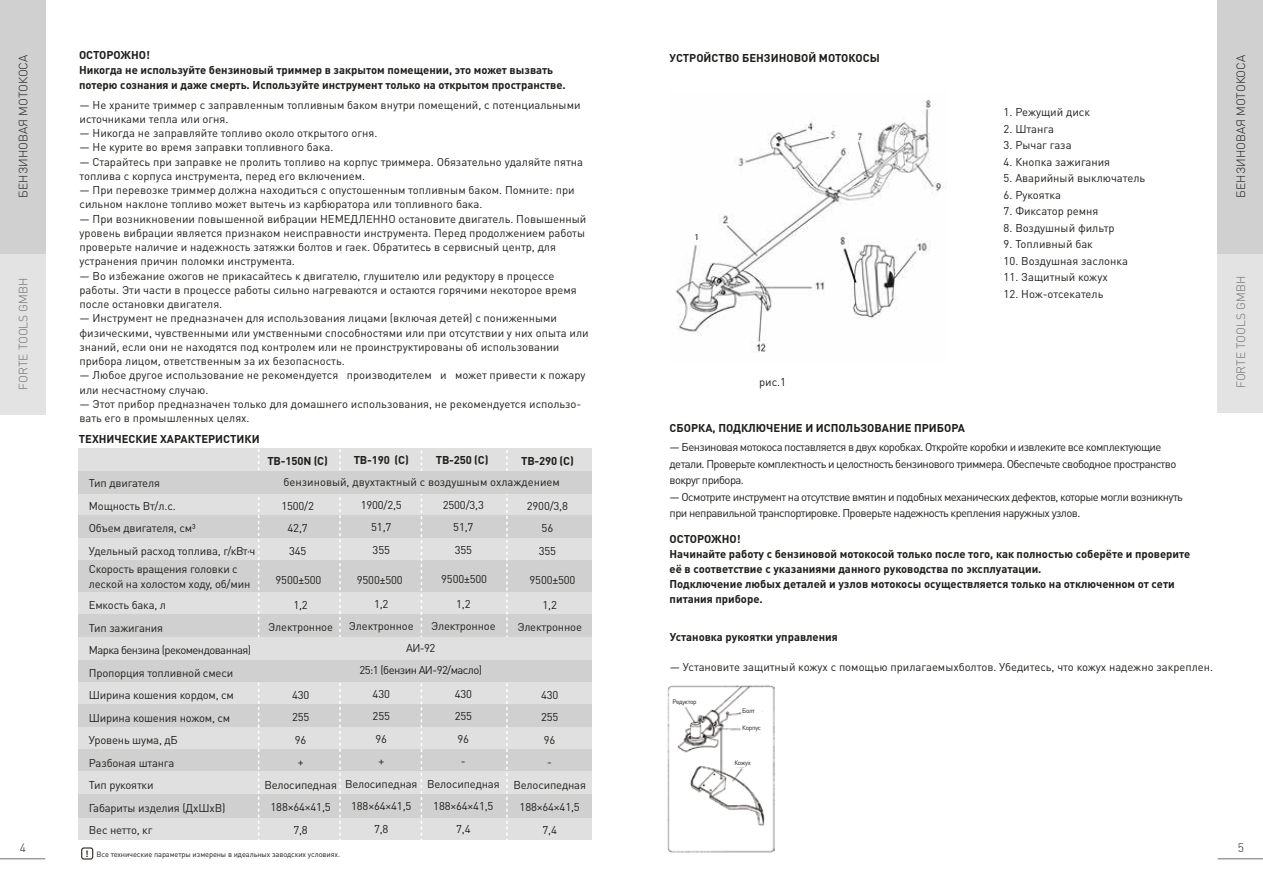
<style>
.page{position:relative;width:1263px;height:893px;background:#fff}
.page>*{position:absolute;margin:0;border:0;box-sizing:border-box;transform-origin:0 0}
.t1{font:300 12px "DIN Pro";color:#1d1d1b}
.t2{font:300 12px "DIN Pro";color:#706f6f}
.t3{font:11.25px/22.5px "DIN Pro";color:#1d1d1b;text-align:center}
.t4{font:700 11.25px/15px "DIN Pro";color:#1d1d1b}
.t5{font:11.25px/16.5px "DIN Pro";letter-spacing:-.05em;color:#1d1d1b}
.t6{font:700 9px "DIN Pro";color:#2b2523}
.t7{font:9px "Myriad Pro";color:#1d1d1b}
.t8{font:7.5px "DIN Pro";letter-spacing:-.015em;color:#1d1d1b}
.t9{font:6.45px "DIN Pro";letter-spacing:-.05em;color:#1d1d1b}
</style>
<div class="page">
<div style="left:1218px;top:0;width:45px;height:412px;background:#e3e3e3"></div>
<div style="left:1218px;top:0;width:45px;height:254px;background:#d0d0d0"></div>
<div style="left:0;top:0;width:45px;height:414px;background:#e3e3e3"></div>
<div style="left:0;top:0;width:45px;height:254px;background:#d0d0d0"></div>
<hr style="left:0;top:858px;width:45px;height:1px;background:#9d9d9c">
<hr style="left:1218px;top:858px;width:45px;height:1px;background:#9d9d9c">
<img style="left:675px;top:100px;width:271px;height:252px">
<img style="left:668px;top:686px;width:106px;height:167px">
<svg style="left:673px;top:698px;width:20px;height:8px"></svg>
<svg style="left:740px;top:707px;width:26px;height:28px"></svg>
<svg style="left:733px;top:759px;width:27px;height:13px"></svg>
<div style="left:81px;top:847px;width:12px;height:12px;border:1px solid #2b2523;border-radius:2px"></div>
<div style="left:79px;top:818px;width:513px;height:22px;background:#e1e0e0"></div>
<div style="left:79px;top:793px;width:513px;height:25px;background:#d0d0d0"></div>
<div style="left:79px;top:727px;width:513px;height:22px;background:#e1e0e0"></div>
<div style="left:79px;top:749px;width:513px;height:22px;background:#d0d0d0"></div>
<div style="left:79px;top:771px;width:513px;height:23px;background:#e1e0e0"></div>
<div style="left:79px;top:682px;width:513px;height:22px;background:#e1e0e0"></div>
<div style="left:79px;top:704px;width:513px;height:23px;background:#d0d0d0"></div>
<div style="left:79px;top:448px;width:513px;height:23px;background:#e1e0e0"></div>
<div style="left:79px;top:493px;width:513px;height:23px;background:#e1e0e0"></div>
<div style="left:79px;top:516px;width:513px;height:22px;background:#d0d0d0"></div>
<div style="left:79px;top:538px;width:513px;height:23px;background:#e1e0e0"></div>
<div style="left:79px;top:561px;width:513px;height:33px;background:#d0d0d0"></div>
<div style="left:79px;top:592px;width:513px;height:22px;background:#e1e0e0"></div>
<div style="left:79px;top:614px;width:513px;height:23px;background:#d0d0d0"></div>
<svg style="left:258px;top:449px;width:1px;height:391px"></svg>
<svg style="left:421px;top:450px;width:1px;height:390px"></svg>
<svg style="left:339px;top:449px;width:2px;height:391px"></svg>
<svg style="left:506px;top:450px;width:2px;height:390px"></svg>
<div style="left:79px;top:659px;width:513px;height:23px;background:#d0d0d0"></div>
<div style="left:79px;top:471px;width:513px;height:22px;background:#d0d0d0"></div>
<div style="left:79px;top:637px;width:513px;height:22px;background:#e1e0e0"></div>
<p class="t4" style="left:79px;top:47px;width:488px">ОСТОРОЖНО!<br>Никогда не используйте бензиновый триммер в закрытом помещении, это может вызвать потерю сознания и даже смерть. Используйте инструмент только на открытом пространстве.</p>
<p class="t3" style="left:80px;top:97px;width:511px;line-height:14.2px;text-align:left">― Не храните триммер с заправленным топливным баком внутри помещений, с потенциальными источниками тепла или огня.<br>― Никогда не заправляйте топливо около открытого огня.<br>― Не курите во время заправки топливного бака.<br>― Старайтесь при заправке не пролить топливо на корпус триммера. Обязательно удаляйте пятна топлива с корпуса инструмента, перед его включением.<br>― При перевозке триммер должна находиться с опустошенным топливным баком. Помните: при сильном наклоне топливо может вытечь из карбюратора или топливного бака.<br>― При возникновении повышенной вибрации НЕМЕДЛЕННО остановите двигатель. Повышенный уровень вибрации является признаком неисправности инструмента. Перед продолжением работы проверьте наличие и надежность затяжки болтов и гаек. Обратитесь в сервисный центр, для устранения причин поломки инструмента.<br>― Во избежание ожогов не прикасайтесь к двигателю, глушителю или редуктору в процессе работы. Эти части в процессе работы сильно нагреваются и остаются горячими некоторое время после остановки двигателя.<br>― Инструмент не предназначен для использования лицами (включая детей) с пониженными физическими, чувственными или умственными способностями или при отсутствии у них опыта или знаний, если они не находятся под контролем или не проинструктированы об использовании прибора лицом, ответственным за их безопасность.<br>― Любое другое использование не рекомендуется производителем и может привести к пожару или несчастному случаю.<br>― Этот прибор предназначен только для домашнего использования, не рекомендуется использо&shy;вать его в промышленных целях.</p>
<p class="t4" style="left:670px;top:50px;width:212px">УСТРОЙСТВО БЕНЗИНОВОЙ МОТОКОСЫ</p>
<p class="t1" style="left:15px;top:198px;width:144px;rotate:-90deg">БЕНЗИНОВАЯ МОТОКОСА</p>
<p class="t1" style="left:1233px;top:198px;width:144px;rotate:-90deg">БЕНЗИНОВАЯ МОТОКОСА</p>
<p class="t3" style="left:1004px;top:100px;width:88px">1. Режущий диск</p>
<p class="t3" style="left:1004px;top:117px;width:52px">2. Штанга</p>
<p class="t3" style="left:1004px;top:133px;width:70px">3. Рычаг газа</p>
<p class="t3" style="left:1004px;top:150px;width:108px">4. Кнопка зажигания</p>
<p class="t3" style="left:1004px;top:166px;width:143px">5. Аварийный выключатель</p>
<p class="t3" style="left:1004px;top:183px;width:59px">6. Рукоятка</p>
<p class="t3" style="left:1004px;top:199px;width:96px">7. Фиксатор ремня</p>
<p class="t3" style="left:1004px;top:216px;width:113px">8. Воздушный фильтр</p>
<p class="t3" style="left:1004px;top:232px;width:91px">9. Топливный бак</p>
<p class="t3" style="left:1004px;top:249px;width:126px">10. Воздушная заслонка</p>
<p class="t3" style="left:1004px;top:265px;width:106px">11. Защитный кожух</p>
<p class="t3" style="left:1004px;top:282px;width:101px">12. Нож-отсекатель</p>
<p class="t7" style="left:695px;top:231px;width:6px">1</p>
<p class="t2" style="left:15px;top:389px;width:113px;rotate:-90deg">FORTE TOOLS GMBH</p>
<p class="t2" style="left:1233px;top:388px;width:113px;rotate:-90deg">FORTE TOOLS GMBH</p>
<p class="t3" style="left:759px;top:371px;width:29px">рис.1</p>
<p class="t4" style="left:670px;top:420px;width:297px">СБОРКА, ПОДКЛЮЧЕНИЕ И ИСПОЛЬЗОВАНИЕ ПРИБОРА</p>
<p class="t4" style="left:79px;top:431px;width:182px">ТЕХНИЧЕСКИЕ ХАРАКТЕРИСТИКИ</p>
<p class="t5" style="left:670px;top:438px;width:515px">― Бензиновая мотокоса поставляется в двух коробках. Откройте коробки и извлеките все комплектующие детали. Проверьте комплектность и целостность бензинового триммера. Обеспечьте свободное пространство вокруг прибора.<br>― Осмотрите инструмент на отсутствие вмятин и подобных механических дефектов, которые могли возникнуть при неправильной транспортировке. Проверьте надежность крепления наружных узлов.</p>
<p class="t4" style="left:354px;top:452px;width:57px">TB-190 (C)</p>
<p class="t3" style="left:361px;top:493px;width:43px">1900/2,5<br>51,7<br>355</p>
<p class="t4" style="left:436px;top:452px;width:54px">TB-250 (C)</p>
<p class="t3" style="left:443px;top:493px;width:43px">2500/3,3<br>51,7<br>355</p>
<p class="t3" style="left:441px;top:567px;width:47px">9500±500</p>
<p class="t4" style="left:267px;top:452px;width:62px">TB-150N (C)</p>
<p class="t3" style="left:281px;top:494px;width:34px">1500/2<br>42,7<br>345</p>
<p class="t4" style="left:521px;top:452px;width:54px">TB-290 (C)</p>
<p class="t3" style="left:527px;top:494px;width:43px">2900/3,8<br>56<br>355</p>
<p class="t3" style="left:89px;top:471px;width:168px;text-align:left">Тип двигателя<br>Мощность Вт/л.с.<br>Объем двигателя, см³<br>Удельный расход топлива, г/кВт·ч</p>
<p class="t3" style="left:283px;top:470px;width:278px">бензиновый, двухтактный с воздушным охлаждением</p>
<p class="t4" style="left:670px;top:531px;width:522px">ОСТОРОЖНО!<br>Начинайте работу с бензиновой мотокосой только после того, как полностью соберёте и проверите её в соответствие с указаниями данного руководства по эксплуатации.<br>Подключение любых деталей и узлов мотокосы осуществляется только на отключенном от сети питания приборе.</p>
<p class="t4" style="left:670px;top:629px;width:170px">Установка рукоятки управления</p>
<p class="t3" style="left:670px;top:656px;width:545px">— Установите защитный кожух с помощью прилагаемыхболтов. Убедитесь, что кожух надежно закреплен.</p>
<p class="t3" style="left:89px;top:561px;width:163px;line-height:15px;text-align:left">Скорость вращения головки с леской на холостом ходу, об/мин</p>
<p class="t3" style="left:276px;top:568px;width:47px">9500±500</p>
<p class="t3" style="left:357px;top:568px;width:47px">9500±500</p>
<p class="t3" style="left:530px;top:568px;width:47px">9500±500</p>
<p class="t3" style="left:349px;top:592px;width:66px">1,2<br>Электронное</p>
<p class="t3" style="left:89px;top:593px;width:164px;text-align:left">Емкость бака, л<br>Тип зажигания<br>Марка бензина (рекомендованная)<br>Пропорция топливной смеси<br>Ширина кошения кордом, см<br>Ширина кошения ножом, см<br>Уровень шума, дБ<br>Разбоная штанга<br>Тип рукоятки<br>Габариты изделия (ДхШхВ)<br>Вес нетто, кг</p>
<p class="t3" style="left:431px;top:592px;width:66px">1,2<br>Электронное</p>
<p class="t3" style="left:268px;top:593px;width:66px">1,2<br>Электронное</p>
<p class="t3" style="left:517px;top:593px;width:66px">1,2<br>Электронное</p>
<p class="t3" style="left:406px;top:636px;width:31px">АИ-92</p>
<p class="t5" style="left:360px;top:661px;width:124px">25:1 (бензин АИ-92/масло)</p>
<p class="t3" style="left:345px;top:682px;width:74px">430<br>255<br>96<br>+<br>Велосипедная<br>188×64×41,5<br>7,8</p>
<p class="t3" style="left:427px;top:682px;width:74px">430<br>255<br>96<br>-<br>Велосипедная<br>188×64×41,5<br>7,4</p>
<p class="t3" style="left:264px;top:683px;width:74px">430<br>255<br>96<br>+<br>Велосипедная<br>188×64×41,5<br>7,8</p>
<p class="t3" style="left:513px;top:683px;width:74px">430<br>255<br>96<br>-<br>Велосипедная<br>188×64×41,5<br>7,4</p>
<p class="t9" style="left:672px;top:697px;width:26px">Редуктор</p>
<p class="t9" style="left:742px;top:706px;width:14px">Болт</p>
<p class="t9" style="left:742px;top:724px;width:20px">Корпус</p>
<p class="t9" style="left:734px;top:758px;width:18px">Кожух</p>
<p class="t1" style="left:20px;top:839px;width:8px">4</p>
<p class="t1" style="left:1238px;top:839px;width:8px">5</p>
<p class="t6" style="left:85px;top:848px;width:5px">!</p>
<p class="t8" style="left:97px;top:849px;width:245px">Все технические параметры измерены в идеальных заводских условиях.</p>
</div>
